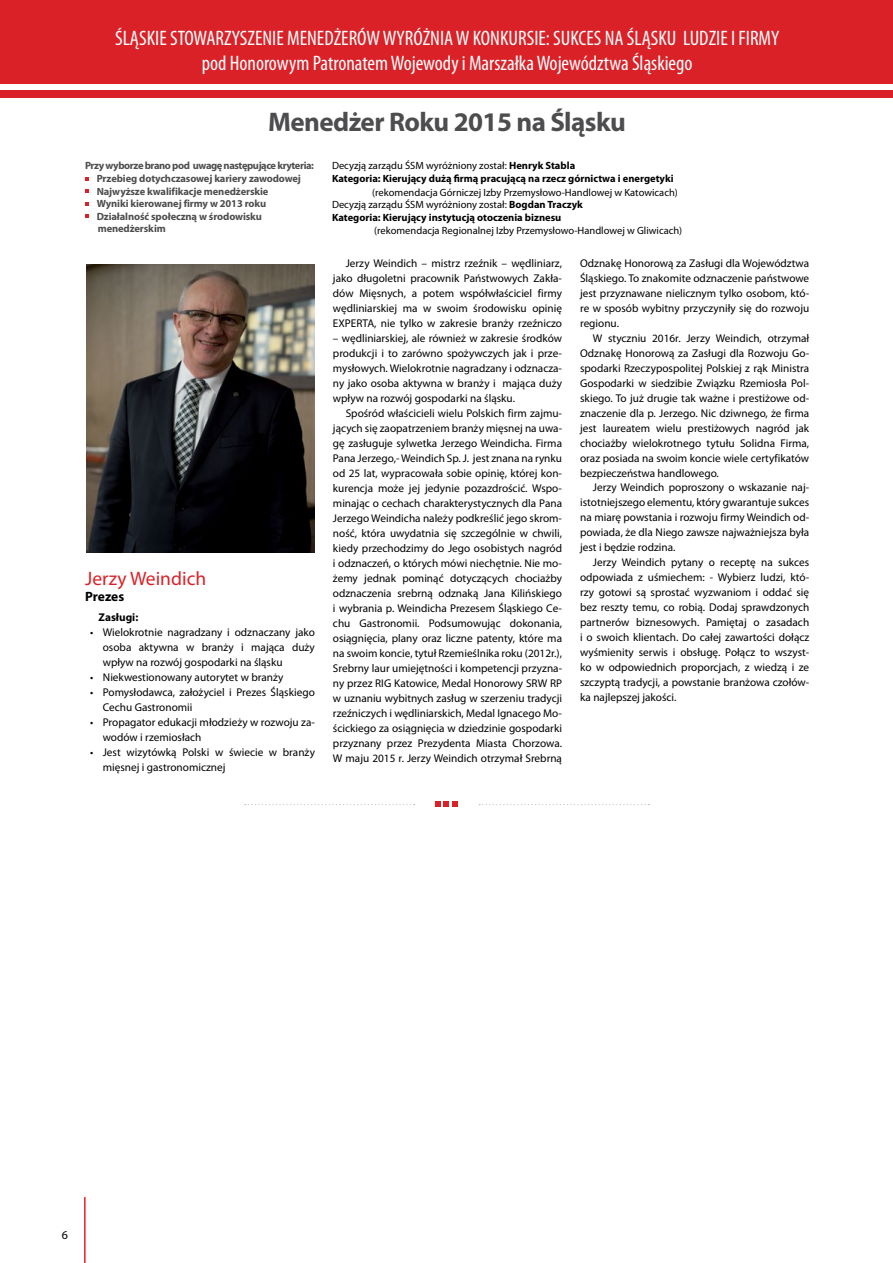
<style>
.page{position:relative;width:893px;height:1263px;background:#fff}
.page>*{position:absolute;margin:0;border:0;box-sizing:border-box;transform-origin:0 0}
.t1{font:700 27px "Myriad Pro";letter-spacing:-.02em;color:#4d4d4f}
.t2{font:condensed 21px/25.2px "Myriad Pro";color:#fff;text-align:center}
.t3{font:19.5px "Myriad Pro";color:#da2128}
.t4{font:700 13.5px "Myriad Pro";letter-spacing:-.005em;color:#000}
.t5{font:12px "Myriad Pro";color:#000}
.t6{font:11.25px/15px "Myriad Pro";color:#000;text-align:justify}
.t7{font:700 11.25px "Myriad Pro";color:#000}
.t8{font:10.5px/12.6px "Myriad Pro";color:#000}
.t9{font:700 10.5px/12.6px "Myriad Pro";letter-spacing:-.01em;color:#4d4d4f}
.t10{font:700 10.5px/12.6px "Myriad Pro";color:#000}
.s1{font-weight:400}
.s2{font-weight:700}
</style>
<div class="page">
<div style="left:0;top:0;width:893px;height:97px;background:#da2128"></div>
<div style="left:0;top:84px;width:893px;height:6px;background:#fff"></div>
<svg style="left:245px;top:804px;width:170px;height:1px"></svg>
<svg style="left:479px;top:804px;width:170px;height:1px"></svg>
<svg style="left:435px;top:802px;width:23px;height:5px"></svg>
<img style="left:86px;top:265px;width:229px;height:288px">
<svg style="left:85px;top:177px;width:4px;height:3px"></svg>
<svg style="left:85px;top:189px;width:4px;height:4px"></svg>
<svg style="left:85px;top:202px;width:4px;height:4px"></svg>
<svg style="left:85px;top:215px;width:4px;height:3px"></svg>
<hr style="left:84px;top:1197px;width:2px;height:66px;background:#ed1d24">
<h2 class="t2" style="left:115px;top:25px;width:666px">ŚLĄSKIE STOWARZYSZENIE MENEDŻERÓW WYRÓŻNIA W KONKURSIE: SUKCES NA ŚLĄSKU LUDZIE I FIRMY pod Honorowym Patronatem Wojewody i Marszałka Województwa Śląskiego</h2>
<h1 class="t1" style="left:268px;top:104px;width:359px">Menedżer Roku 2015 na Śląsku</h1>
<p class="t9" style="left:97px;top:159px;width:219px;text-indent:-12px">Przy wyborze brano pod uwagę następujące kryteria:<br>Przebieg dotychczasowej kariery zawodowej Najwyższe kwalifikacje menedżerskie<br>Wyniki kierowanej firmy w 2013 roku Działalność społeczną w środowisku menedżerskim</p>
<p class="t10" style="left:332px;top:159px;width:343px"><span class="s1">Decyzją zarządu ŚSM wyróżniony został:</span> Henryk Stabla<br>Kategoria: Kierujący dużą firmą pracującą na rzecz górnictwa i energetyki</p>
<p class="t8" style="left:332px;top:186px;width:347px;text-indent:40px">(rekomendacja Górniczej Izby Przemysłowo-Handlowej w Katowicach)<br>Decyzją zarządu ŚSM wyróżniony został: <span class="s2">Bogdan Traczyk<br>Kategoria: Kierujący instytucją otoczenia biznesu</span></p>
<p class="t8" style="left:374px;top:224px;width:309px">(rekomendacja Regionalnej Izby Przemysłowo-Handlowej w Gliwicach)</p>
<h3 class="t3" style="left:85px;top:566px;width:123px">Jerzy Weindich</h3>
<p class="t4" style="left:85px;top:587px;width:41px">Prezes</p>
<p class="t7" style="left:99px;top:610px;width:41px">Zasługi:</p>
<p class="t6" style="left:103px;top:624px;width:214px;text-indent:-13px">• Wielokrotnie nagradzany i odznaczany jako osoba aktywna w branży i mająca duży wpływ na rozwój gospodarki na śląsku</p>
<p class="t6" style="left:90px;top:669px;width:195px">• Niekwestionowany autorytet w branży</p>
<p class="t6" style="left:103px;top:684px;width:214px;text-indent:-13px">• Pomysłodawca, założyciel i Prezes Śląskiego<br>Cechu Gastronomii</p>
<p class="t6" style="left:103px;top:714px;width:214px;text-indent:-13px">• Propagator edukacji młodzieży w rozwoju za&shy;wodów i rzemiosłach</p>
<p class="t6" style="left:103px;top:744px;width:214px;text-indent:-13px">• Jest wizytówką Polski w świecie w branży mięsnej i gastronomicznej</p>
<p class="t6" style="left:333px;top:255px;width:231px;text-indent:13px">Jerzy Weindich – mistrz rzeźnik – wędliniarz, jako długoletni pracownik Państwowych Zakła&shy;dów Mięsnych, a potem współwłaściciel firmy wędliniarskiej ma w swoim środowisku opinię EXPERTA, nie tylko w zakresie branży rzeźniczo</p>
<p class="t6" style="left:333px;top:330px;width:231px">– wędliniarskiej, ale również w zakresie środków produkcji i to zarówno spożywczych jak i prze&shy;mysłowych. Wielokrotnie nagradzany i odznacza&shy;ny jako osoba aktywna w branży i mająca duży wpływ na rozwój gospodarki na śląsku.</p>
<p class="t6" style="left:333px;top:405px;width:231px;text-indent:13px">Spośród właścicieli wielu Polskich firm zajmu&shy;jących się zaopatrzeniem branży mięsnej na uwa&shy;gę zasługuje sylwetka Jerzego Weindicha. Firma Pana Jerzego,- Weindich Sp. J. jest znana na rynku od 25 lat, wypracowała sobie opinię, której kon&shy;kurencja może jej jedynie pozazdrościć. Wspo&shy;minając o cechach charakterystycznych dla Pana Jerzego Weindicha należy podkreślić jego skrom&shy;ność, która uwydatnia się szczególnie w chwili, kiedy przechodzimy do Jego osobistych nagród i odznaczeń, o których mówi niechętnie. Nie mo&shy;żemy jednak pominąć dotyczących chociażby odznaczenia srebrną odznaką Jana Kilińskiego i wybrania p. Weindicha Prezesem Śląskiego Ce&shy;chu Gastronomii. Podsumowując dokonania, osiągnięcia, plany oraz liczne patenty, które ma na swoim koncie, tytuł Rzemieślnika roku (2012r.), Srebrny laur umiejętności i kompetencji przyzna&shy;ny przez RIG Katowice, Medal Honorowy SRW RP w uznaniu wybitnych zasług w szerzeniu tradycji rzeźniczych i wędliniarskich, Medal Ignacego Mo&shy;ścickiego za osiągnięcia w dziedzinie gospodarki przyznany przez Prezydenta Miasta Chorzowa.<br>W maju 2015 r. Jerzy Weindich otrzymał Srebrną</p>
<p class="t6" style="left:580px;top:255px;width:231px">Odznakę Honorową za Zasługi dla Województwa Śląskiego. To znakomite odznaczenie państwowe jest przyznawane nielicznym tylko osobom, któ&shy;re w sposób wybitny przyczyniły się do rozwoju regionu.</p>
<p class="t6" style="left:580px;top:330px;width:231px;text-indent:13px">W styczniu 2016r. Jerzy Weindich, otrzymał Odznakę Honorową za Zasługi dla Rozwoju Go&shy;spodarki Rzeczypospolitej Polskiej z rąk Ministra Gospodarki w siedzibie Związku Rzemiosła Pol&shy;skiego. To już drugie tak ważne i prestiżowe od&shy;znaczenie dla p. Jerzego. Nic dziwnego, że firma jest laureatem wielu prestiżowych nagród jak chociażby wielokrotnego tytułu Solidna Firma, oraz posiada na swoim koncie wiele certyfikatów bezpieczeństwa handlowego.</p>
<p class="t6" style="left:580px;top:480px;width:231px;text-indent:13px">Jerzy Weindich poproszony o wskazanie naj&shy;istotniejszego elementu, który gwarantuje sukces na miarę powstania i rozwoju firmy Weindich od&shy;powiada, że dla Niego zawsze najważniejsza była jest i będzie rodzina.</p>
<p class="t6" style="left:580px;top:555px;width:231px;text-indent:13px">Jerzy Weindich pytany o receptę na sukces odpowiada z uśmiechem: - Wybierz ludzi, któ&shy;rzy gotowi są sprostać wyzwaniom i oddać się bez reszty temu, co robią. Dodaj sprawdzonych partnerów biznesowych. Pamiętaj o zasadach i o swoich klientach. Do całej zawartości dołącz wyśmienity serwis i obsługę. Połącz to wszyst&shy;ko w odpowiednich proporcjach, z wiedzą i ze szczyptą tradycji, a powstanie branżowa czołów&shy;ka najlepszej jakości.</p>
<p class="t5" style="left:62px;top:1227px;width:8px">6</p>
</div>
